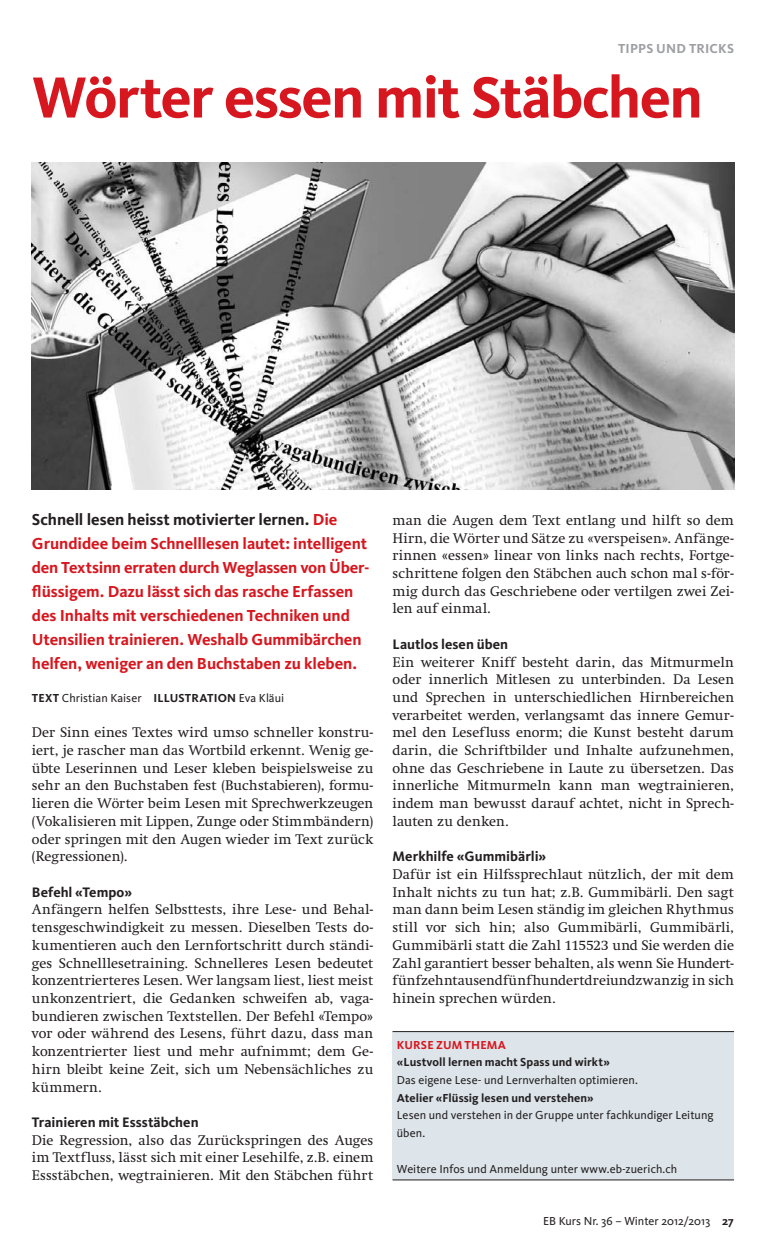
<style>
.page{position:relative;width:766px;height:1255px;background:#fff}
.page>*{position:absolute;margin:0;border:0;box-sizing:border-box;transform-origin:0 0}
.t1{font:700 60px "Kievit";letter-spacing:-.025em;color:#d7171f}
.t2{font:700 16.5px/24px "Kievit";letter-spacing:-.005em;color:#d7171f}
.t3{font:14.25px/17.7px "Swift LT Std";letter-spacing:.005em;color:#231f20;text-align:justify}
.t4{font:700 14.25px "Kievit";color:#231f20}
.t5{font:700 13.5px "Kievit";letter-spacing:.015em;color:#9d9fa2}
.t6{font:12px/17.7px "Kievit";letter-spacing:.005em;color:#231f20}
.t7{font:700 12px "Kievit";letter-spacing:.005em;color:#231f20}
.t8{font:700 12px "Kievit";letter-spacing:.015em;color:#d7171f}
.s1{color:#231f20}
.s2{font-weight:700}
</style>
<div class="page">
<div style="left:392px;top:1031px;width:341px;height:148px;background:#dde5ea"></div>
<hr style="left:392px;top:1031px;width:341px;height:1px;background:#231f20">
<hr style="left:392px;top:1179px;width:341px;height:1px;background:#231f20">
<img style="left:32px;top:163px;width:701px;height:326px">
<p class="t5" style="left:618px;top:40px;width:117px">TIPPS UND TRICKS</p>
<h1 class="t1" style="left:32px;top:62px;width:672px">Wörter essen mit Stäbchen</h1>
<p class="t2" style="left:32px;top:507px;width:339px"><span class="s1">Schnell lesen heisst motivierter lernen.</span> Die Grundidee beim Schnelllesen lautet: intelligent den Textsinn erraten durch Weglassen von über&shy;flüssigem. Dazu lässt sich das rasche Erfassen des Inhalts mit verschiedenen Techniken und Utensilien trainieren. Weshalb Gummibärchen helfen, weniger an den Buchstaben zu kleben.</p>
<p class="t6" style="left:32px;top:689px;width:254px"><span class="s2">TEXT</span> Christian Kaiser <span class="s2">ILLUSTRATION</span> Eva Kläui</p>
<p class="t3" style="left:32px;top:724px;width:343px">Der Sinn eines Textes wird umso schneller konstru&shy;iert, je rascher man das Wortbild erkennt. Wenig ge&shy;übte Leserinnen und Leser kleben beispielsweise zu sehr an den Buchstaben fest (Buchstabieren), formu&shy;lieren die Wörter beim Lesen mit Sprechwerkzeugen (Vokalisieren mit Lippen, Zunge oder Stimmbändern) oder springen mit den Augen wieder im Text zurück (Regressionen).</p>
<p class="t4" style="left:32px;top:883px;width:102px">Befehl «Tempo»</p>
<p class="t3" style="left:32px;top:901px;width:343px">Anfängern helfen Selbsttests, ihre Lese- und Behal&shy;tensgeschwindigkeit zu messen. Dieselben Tests do&shy;kumentieren auch den Lernfortschritt durch ständi&shy;ges Schnelllesetraining. Schnelleres Lesen bedeutet konzentrierteres Lesen. Wer langsam liest, liest meist unkonzentriert, die Gedanken schweifen ab, vaga&shy;bundieren zwischen Textstellen. Der Befehl «Tempo» vor oder während des Lesens, führt dazu, dass man konzentrierter liest und mehr aufnimmt; dem Ge&shy;hirn bleibt keine Zeit, sich um Nebensächliches zu kümmern.</p>
<p class="t4" style="left:32px;top:1113px;width:168px">Trainieren mit Essstäbchen</p>
<p class="t3" style="left:32px;top:1131px;width:343px">Die Regression, also das Zurückspringen des Auges im Textfluss, lässt sich mit einer Lesehilfe, z.B. einem Essstäbchen, wegtrainieren. Mit den Stäbchen führt</p>
<p class="t3" style="left:392px;top:511px;width:343px">man die Augen dem Text entlang und hilft so dem Hirn, die Wörter und Sätze zu «verspeisen». Anfänge&shy;rinnen «essen» linear von links nach rechts, Fortge&shy;schrittene folgen den Stäbchen auch schon mal s-för&shy;mig durch das Geschriebene oder vertilgen zwei Zei&shy;len auf einmal.</p>
<p class="t4" style="left:392px;top:635px;width:117px">Lautlos lesen üben</p>
<p class="t3" style="left:392px;top:653px;width:343px">Ein weiterer Kniff besteht darin, das Mitmurmeln oder innerlich Mitlesen zu unterbinden. Da Lesen und Sprechen in unterschiedlichen Hirnbereichen verarbeitet werden, verlangsamt das innere Gemur&shy;mel den Lesefluss enorm; die Kunst besteht darum darin, die Schriftbilder und Inhalte aufzunehmen, ohne das Geschriebene in Laute zu übersetzen. Das innerliche Mitmurmeln kann man wegtrainieren, indem man bewusst darauf achtet, nicht in Sprech&shy;lauten zu denken.</p>
<p class="t4" style="left:392px;top:848px;width:155px">Merkhilfe «Gummibärli»</p>
<p class="t3" style="left:392px;top:865px;width:343px">Dafür ist ein Hilfssprechlaut nützlich, der mit dem Inhalt nichts zu tun hat; z.B. Gummibärli. Den sagt man dann beim Lesen ständig im gleichen Rhythmus still vor sich hin; also Gummibärli, Gummibärli, Gummibärli statt die Zahl 115523 und Sie werden die Zahl garantiert besser behalten, als wenn Sie Hundert&shy;fünfzehntausendfünfhundertdreiundzwanzig in sich hinein sprechen würden.</p>
<p class="t8" style="left:396px;top:1037px;width:111px">KURSE zUM THEMA</p>
<p class="t7" style="left:396px;top:1055px;width:214px">«Lustvoll lernen macht Spass und wirkt»</p>
<p class="t6" style="left:396px;top:1071px;width:243px">Das eigene Lese- und Lernverhalten optimieren.</p>
<p class="t7" style="left:396px;top:1090px;width:198px">Atelier «Flüssig lesen und verstehen»</p>
<p class="t6" style="left:396px;top:1106px;width:318px">Lesen und verstehen in der Gruppe unter fachkundiger Leitung üben.</p>
<p class="t6" style="left:396px;top:1159px;width:282px">Weitere Infos und Anmeldung unter www.eb-zuerich.ch</p>
<p class="t6" style="left:543px;top:1211px;width:192px">EB Kurs Nr. 36 – Winter 2012/2013 <span class="s2">27</span></p>
</div>
